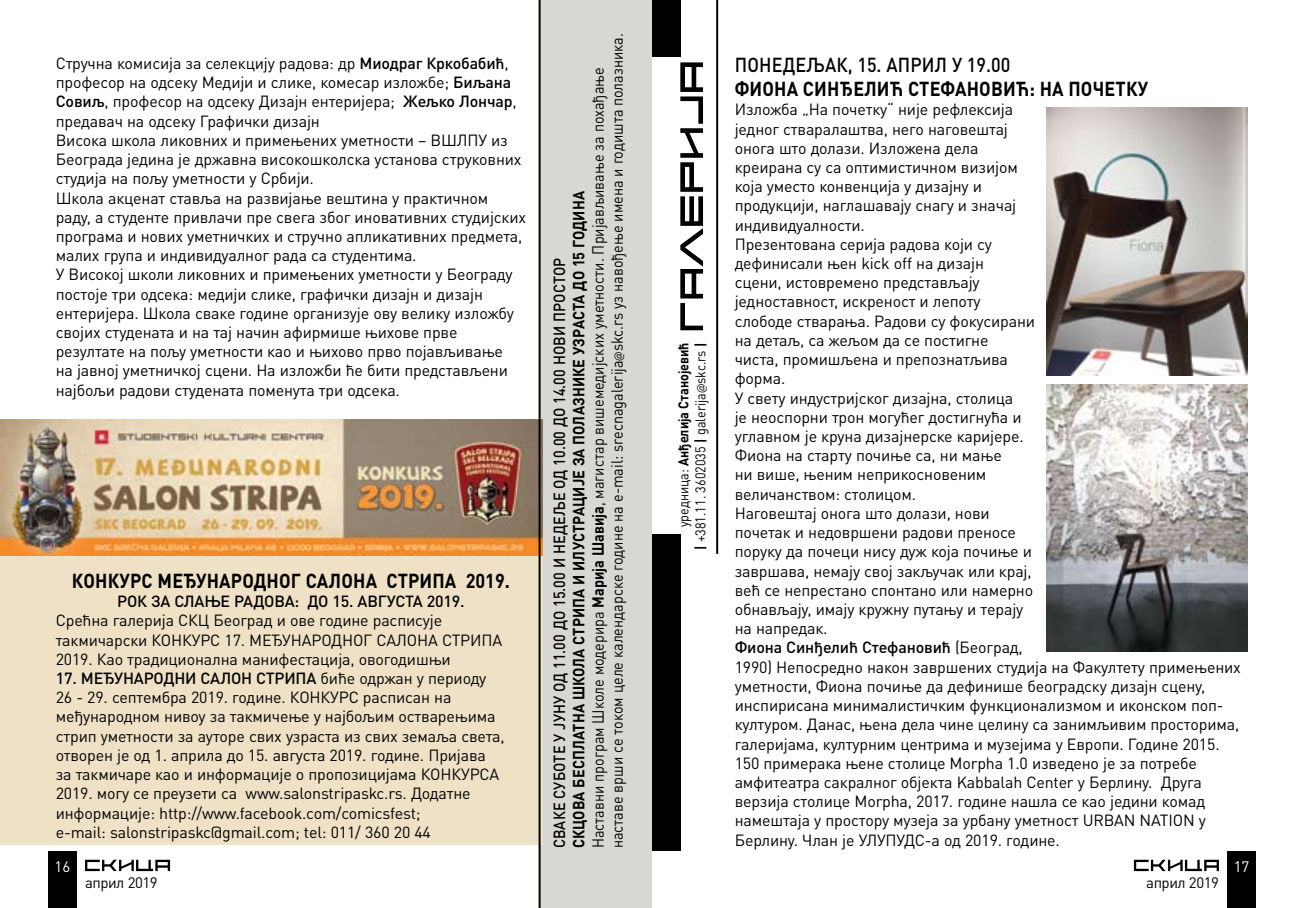
<style>
.page{position:relative;width:1304px;height:908px;background:#fff}
.page>*{position:absolute;margin:0;border:0;box-sizing:border-box;transform-origin:0 0}
.t1{font:700 20px "DIN Pro";color:#000;scale:.9 1}
.t2{font:500 20px "DIN Pro";letter-spacing:.01em;color:#000;scale:.9 1}
.t3{font:16px/19.2px "DIN Pro";letter-spacing:-.01em;color:#000}
.t4{font:16px/19.2px "DIN Pro";letter-spacing:-.01em;color:#000;scale:.9 1}
.t5{font:500 16px "DIN Pro";color:#000;scale:.9 1}
.t6{font:500 16px "DIN Pro";color:#000}
.t7{font:15px "DIN Pro";letter-spacing:-.03em;color:#000}
.t8{font:15px "DIN Pro";color:#fff}
.t9{font:14px/16.8px "DIN Pro";color:#000;text-align:right;scale:.9 1}
.s1{font-weight:500}
.s2{font-weight:700}
.s3{font-family:"Myriad Pro";font-size:14px}
.s4{font-family:"Myriad Pro"}
</style>
<div class="page">
<div style="left:48px;top:850px;width:29px;height:57px;background:#000"></div>
<svg style="left:85px;top:859px;width:85px;height:11px"></svg>
<div style="left:1227px;top:850px;width:29px;height:57px;background:#000"></div>
<svg style="left:1134px;top:859px;width:85px;height:11px"></svg>
<svg style="left:680px;top:62px;width:23px;height:268px"></svg>
<div style="left:652px;top:534px;width:28px;height:316px;background:#000"></div>
<div style="left:652px;top:0;width:28px;height:57px;background:#000"></div>
<hr style="left:716px;top:0;width:2px;height:553px;background:#000">
<div style="left:541px;top:0;width:111px;height:907px;background:#d9d7d3"></div>
<div style="left:0;top:419px;width:542px;height:425px;background:#eee1c5"></div>
<img style="left:1px;top:419px;width:541px;height:136px">
<img style="left:1046px;top:107px;width:201px;height:268px">
<img style="left:1046px;top:384px;width:201px;height:267px">
<hr style="left:539px;top:0;width:2px;height:907px;background:#000">
<p class="t3" style="left:56px;top:52px;width:472px">Стручна комисија за селекцију радова: др <span class="s1">М иодраг Кркобабић</span>, професор на одсеку Медији и слике, комесар изложбе; <span class="s1">Биљана Совиљ</span>, професор на одсеку Дизајн ентеријера; <span class="s1">Жељко Лончар</span>, предавач на одсеку Графички дизајн<br>Висока школа ликовних и примењених уметности – ВШЛПУ из Београда једина је државна високошколска установа струковних студија на пољу уметности у Србији.<br>Школа акценат ставља на развијање вештина у практичном раду, а студенте привлачи пре свега због иновативних студијских програма и нових уметничких и стручно апликативних предмета, малих група и индивидуалног рада са студентима.<br>У Високој школи ликовних и примењених уметности у Београду постоје три одсека: медији слике, графички дизајн и дизајн ентеријера. Школа сваке године организује ову велику изложбу својих студената и на тај начин афирмише њихове прве резултате на пољу уметности као и њихово прво појављивање<br>на јавној уметничкој сцени. На изложби ће бити представљени најбољи радови студената поменута три одсека.</p>
<p class="t1" style="left:72px;top:563px;width:14px">КОНКУР</p>
<p class="t1" style="left:142px;top:563px;width:75px">С МЕЂУНАРО</p>
<p class="t1" style="left:254px;top:563px;width:85px">ДНО Г САЛОНА</p>
<p class="t1" style="left:387px;top:563px;width:139px">СТРИ ПА 2019.</p>
<p class="t6" style="left:117px;top:588px;width:91px">РОК ЗА СЛАЊЕ</p>
<p class="t6" style="left:234px;top:588px;width:21px">РАДОВА</p>
<p class="t6" style="left:295px;top:588px;width:111px">: ДО 15. АВГУСТА</p>
<p class="t6" style="left:427px;top:588px;width:39px">2019.</p>
<p class="t3" style="left:56px;top:609px;width:448px">Срећна галерија СКЦ Београд и ове године расписује такмичарски КОНКУРС 17. МЕЂУНАРОДНОГ САЛОНА СТРИПА<br>2019. Као традиционална манифестација, овогодишњи</p>
<p class="t6" style="left:56px;top:665px;width:37px">17. МЕЂ</p>
<p class="t6" style="left:114px;top:665px;width:51px">УНАРОДНИ</p>
<p class="t3" style="left:56px;top:666px;width:450px;text-indent:145px"><span class="s1">САЛОН СТРИ ПА</span> биће одржан у периоду 26 - 29. септембра 2019. године. КОНКУРС расписан на међународном нивоу за такмичење у најбољим остварењима стрип уметности за ауторе свих узраста из свих земаља света, отворен је од 1. априла до 15. августа 2019. године. Пријава за такмичаре као и информације о пропозицијама КОНКУРСА 2019. могу се преузети са www.salonstripaskc.rs. Додатне информације: http://www.facebook.com/comicsfest;<br>e-mail: salonstripaskc@gmail.com; tel: 011/ 360 20 44</p>
<p class="t8" style="left:55px;top:853px;width:17px">16</p>
<p class="t7" style="left:85px;top:870px;width:74px">април 2019</p>
<p class="t4" style="left:568px;top:848px;width:906px;rotate:-90deg"><span class="s2">СКЦОВА БЕСПЛАТНА ШКОЛА СТРИПА И ИЛУСТРАЦИЈЕ ЗА ПОЛАЗНИКЕ УЗРАСТА ДО 15 ГОДИНА<br></span>Наставни програм Школе модерира <span class="s2">Марија Шавија</span>, магистар вишемедијских уметности. Пријављивање за похађање наставе врши се током целе календарске године на е-mail: srecnagalerija<span class="s3">@</span>skc.rs уз навођење имена и годишта полазника.</p>
<p class="t5" style="left:547px;top:847px;width:655px;rotate:-90deg">сваке суботе у јуну од 11.00 до 15.00 и недеље од 10.00 до 14.00 Н ови простор</p>
<p class="t9" style="left:674px;top:550px;width:232px;rotate:-90deg">уредница: <span class="s2">Анђелија Станојевић<br>|</span> +381.11. 3602035 <span class="s2">|</span> galerija<span class="s4">@</span>skc.rs <span class="s2">|</span></p>
<p class="t2" style="left:735px;top:49px;width:308px">п онедељак, 15. април у 19.00</p>
<p class="t1" style="left:735px;top:72px;width:459px">Фиона Синђ елић Стефановић: На почетку</p>
<p class="t3" style="left:735px;top:98px;width:508px">Изложба „На почетку“ није рефлексија<br>једног стваралаштва, него наговештај<br>онога што долази. Изложена дела<br>креирана су са оптимистичном визијом<br>која уместо конвенцијa у дизајну и<br>продукцији, наглашавају снагу и значај<br>индивидуалности.<br>Презентована серија радова који су<br>дефинисали њен kick off на дизајн<br>сцени, истовремено представљају<br>једноставност, искреност и лепоту<br>слободе стварања. Радови су фокусирани<br>на детаљ, са жељом да се постигне<br>чиста, промишљена и препознатљива<br>форма.<br>У свету индустријског дизајна, столица<br>је неоспорни трон могућег достигнућа и<br>углавном је круна дизајнерске каријере.<br>Фиона на старту почиње са, ни мање<br>ни више, њеним неприкосновеним<br>величанством: столицом.<br>Наговештај онога што долази, нови<br>почетак и недовршени радови преносе<br>поруку да почеци нису дуж која почиње и<br>завршава, немају свој закључак или крај,<br>већ се непрестано спонтано или намерно<br>обнављају, имају кружну путању и терају<br>на напредак.<br><span class="s1">Фиона Синђелић Стефановић</span> (Београд,<br>1990) Непосредно након завршених студија на Факултету примењених уметности, Фиона почиње да дефинише београдску дизајн сцену, инспирисана минималистичким функционализмом и иконском поп&shy;културом. Данас, њена дела чине целину са занимљивим просторима, галеријама, културним центрима и музејима у Европи. Године 2015.<br>150 примерака њене столице Morpha 1.0 изведено је за потребе амфитеатра сакралног објекта Kabbalah Center у Берлину. Друга верзија столице Morpha, 2017. године нашла се као једини комад намештаја у простору музеја за урбану уметност URBAN NATION у Берлину. Члан је УЛУПУДС-а од 2019. године.</p>
<p class="t7" style="left:1146px;top:870px;width:74px">април 2019</p>
<p class="t8" style="left:1234px;top:853px;width:17px">17</p>
</div>
